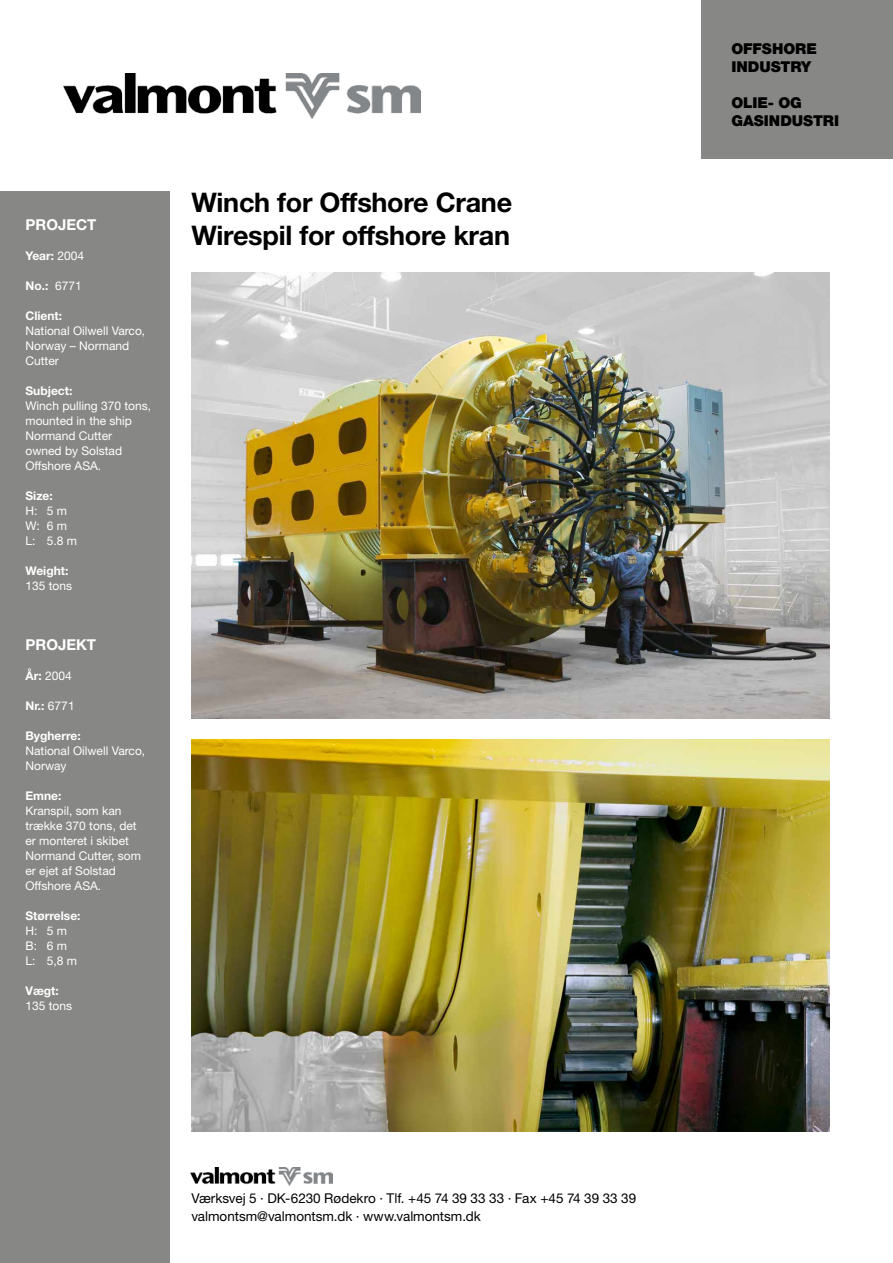
<style>
.page{position:relative;width:893px;height:1263px;background:#fff}
.page>*{position:absolute;margin:0;border:0;box-sizing:border-box;transform-origin:0 0}
.t1{font:700 27px/33px "Helvetica Neue";letter-spacing:-.01em;color:#000}
.t2{font:900 15px/18px "Helvetica Neue";letter-spacing:-.005em;color:#000}
.t3{font:700 15px "Helvetica Neue";color:#fff}
.t4{font:13.5px/18px "Helvetica Neue";color:#000}
.t5{font:12px/15px "Helvetica Neue";color:#fff}
.t6{font:700 12px "Helvetica Neue";color:#fff}
.s1{font-weight:400}
.s2{font-weight:700}
</style>
<div class="page">
<div style="left:0;top:191px;width:170px;height:1072px;background:#878786"></div>
<div style="left:702px;top:0;width:191px;height:158px;background:#878786"></div>
<img style="left:64px;top:74px;width:356px;height:45px">
<img style="left:190px;top:1167px;width:143px;height:18px">
<img style="left:191px;top:272px;width:638px;height:447px">
<img style="left:191px;top:740px;width:638px;height:391px">
<p class="t3" style="left:26px;top:216px;width:72px">PROJECT</p>
<p class="t6" style="left:26px;top:249px;width:60px">Year: <span class="s1">2004</span></p>
<p class="t6" style="left:26px;top:279px;width:58px">No.: <span class="s1">6771</span></p>
<p class="t6" style="left:26px;top:309px;width:38px">Client:</p>
<p class="t5" style="left:26px;top:323px;width:121px">National Oilwell Varco,<br>Norway – Normand<br>Cutter</p>
<p class="t6" style="left:26px;top:384px;width:48px">Subject:</p>
<p class="t5" style="left:26px;top:398px;width:127px">Winch pulling 370 tons, mounted in the ship<br>Normand Cutter owned by Solstad<br>Offshore ASA.</p>
<p class="t6" style="left:26px;top:489px;width:29px">Size:</p>
<p class="t5" style="left:26px;top:503px;width:53px">H: 5 m<br>W: 6 m<br>L: 5.8 m</p>
<p class="t6" style="left:26px;top:564px;width:44px">Weight:</p>
<p class="t5" style="left:26px;top:578px;width:48px">135 tons</p>
<p class="t3" style="left:26px;top:636px;width:72px">PROJEKT</p>
<p class="t5" style="left:26px;top:668px;width:48px"><span class="s2">År:</span> 2004</p>
<p class="t6" style="left:26px;top:699px;width:51px">Nr.: <span class="s1">6771</span></p>
<p class="t6" style="left:26px;top:729px;width:57px">Bygherre:</p>
<p class="t5" style="left:26px;top:743px;width:121px">National Oilwell Varco,<br>Norway</p>
<p class="t6" style="left:26px;top:789px;width:37px">Emne:</p>
<p class="t5" style="left:26px;top:803px;width:117px">Kranspil, som kan trække 370 tons, det er monteret i skibet<br>Normand Cutter, som er ejet af Solstad<br>Offshore ASA.</p>
<p class="t6" style="left:26px;top:909px;width:57px">Størrelse:</p>
<p class="t5" style="left:26px;top:923px;width:53px">H: 5 m<br>B: 6 m<br>L: 5,8 m</p>
<p class="t6" style="left:26px;top:984px;width:35px">Vægt:</p>
<p class="t5" style="left:26px;top:998px;width:48px">135 tons</p>
<h1 class="t1" style="left:191px;top:186px;width:322px">Winch for Offshore Crane<br>Wirespil for offshore kran</h1>
<p class="t4" style="left:191px;top:1189px;width:446px">Værksvej 5 · DK-6230 Rødekro · Tlf. +45 74 39 33 33 · Fax +45 74 39 33 39 valmontsm@valmontsm.dk · www.valmontsm.dk</p>
<p class="t2" style="left:731px;top:40px;width:87px">OFFSHORE<br>INDUSTRY</p>
<p class="t2" style="left:731px;top:94px;width:109px">OLIE- OG<br>GASINDUSTRI</p>
</div>
